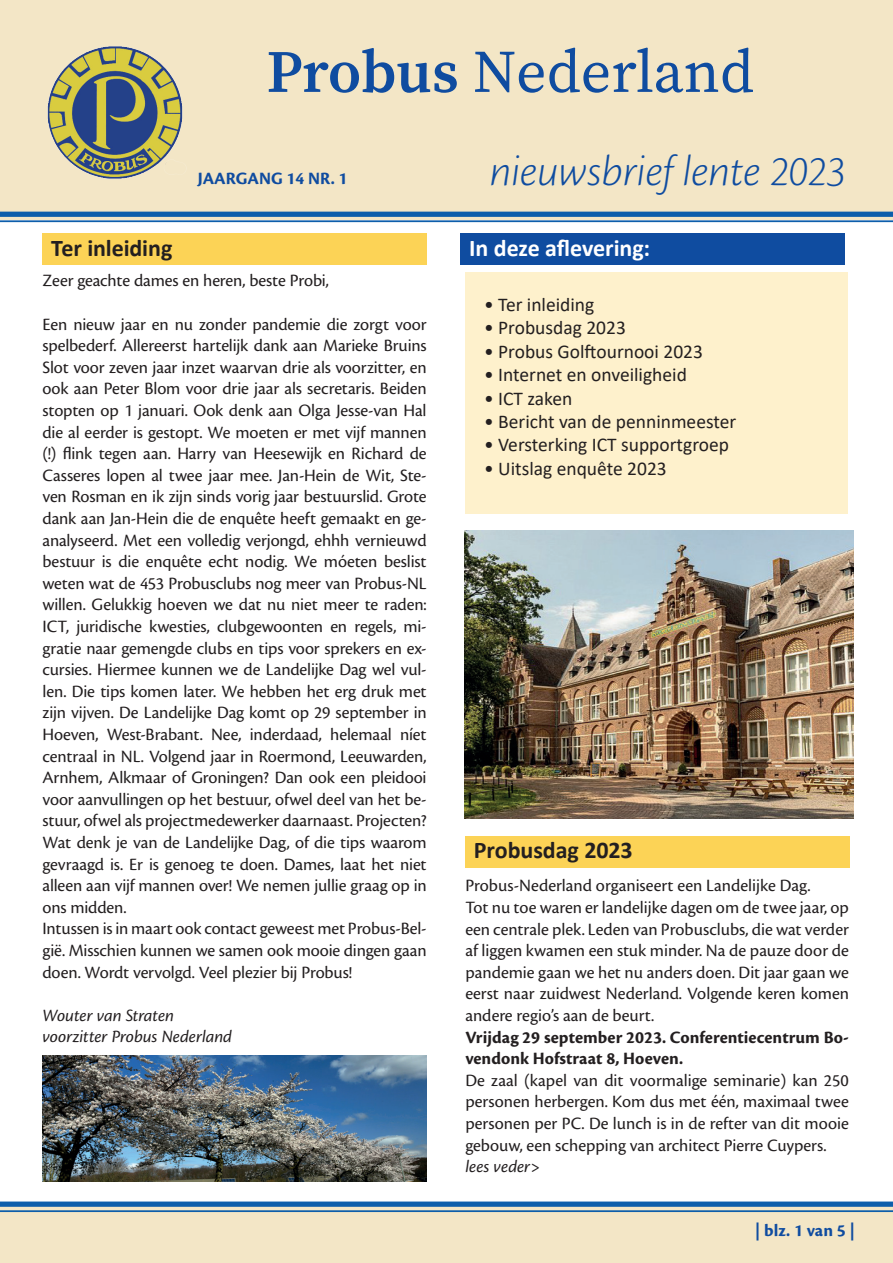
<style>
.page{position:relative;width:893px;height:1263px;background:#fff}
.page>*{position:absolute;margin:0;border:0;box-sizing:border-box;transform-origin:0 0}
.t1{font:60px "Source Serif Variable";letter-spacing:-.005em;color:#0f4ca0}
.t2{font:italic 300 45px "Cronos Pro";color:#0f4ca0}
.t3{font:700 24px "Calibri";letter-spacing:-.005em;color:#231f20}
.t4{font:700 24px "Calibri";letter-spacing:-.005em;color:#fff}
.t5{font:19.5px "Calibri";color:#231f20}
.t6{font:18px/21.6px "Cronos Pro";letter-spacing:-.01em;color:#231f20}
.t7{font:700 18px/21.6px "Cronos Pro";color:#231f20}
.t8{font:italic 18px/21.6px "Cronos Pro";letter-spacing:-.005em;color:#231f20}
.t9{font:700 18px "Cronos Pro";letter-spacing:.005em;color:#0f4ca0}
</style>
<div class="page">
<div style="left:465px;top:272px;width:383px;height:241px;background:#fef1cc"></div>
<div style="left:0;top:1207px;width:893px;height:56px;background:#f3e6c6"></div>
<div style="left:0;top:0;width:893px;height:220px;background:#f3e6c6"></div>
<img style="left:47px;top:46px;width:136px;height:133px">
<div style="left:0;top:212px;width:893px;height:5px;background:#0d5eab"></div>
<hr style="left:0;top:220px;width:893px;height:2px;background:#0d5eab">
<div style="left:0;top:1201px;width:893px;height:6px;background:#0d5eab"></div>
<hr style="left:0;top:1210px;width:893px;height:2px;background:#0d5eab">
<div style="left:43px;top:233px;width:384px;height:32px;background:#fcd356"></div>
<div style="left:461px;top:233px;width:384px;height:32px;background:#0f4ca0"></div>
<div style="left:465px;top:836px;width:384px;height:31px;background:#fcd356"></div>
<img style="left:43px;top:1056px;width:384px;height:125px">
<img style="left:465px;top:530px;width:388px;height:289px">
<h1 class="t1" style="left:266px;top:32px;width:489px">Probus Nederland</h1>
<p class="t9" style="left:198px;top:168px;width:151px">JAARGANG 14 NR. 1</p>
<h3 class="t3" style="left:51px;top:231px;width:123px">Ter inleiding</h3>
<p class="t6" style="left:43px;top:270px;width:288px">Zeer geachte dames en heren, beste Probi,</p>
<p class="t6" style="left:43px;top:313px;width:386px">Een nieuw jaar en nu zonder pandemie die zorgt voor spelbederf. Allereerst hartelijk dank aan Marieke Bruins Slot voor zeven jaar inzet waarvan drie als voorzitter, en ook aan Peter Blom voor drie jaar als secretaris. Beiden stopten op 1 januari. Ook denk aan Olga Jesse-van Hal die al eerder is gestopt. We moeten er met vijf mannen (!) flink tegen aan. Harry van Heesewijk en Richard de Casseres lopen al twee jaar mee. Jan-Hein de Wit, Ste&shy;ven Rosman en ik zijn sinds vorig jaar bestuurslid. Grote dank aan Jan-Hein die de enquête heeft gemaakt en ge&shy;analyseerd. Met een volledig verjongd, ehhh vernieuwd bestuur is die enquête echt nodig. We móeten beslist weten wat de 453 Probusclubs nog meer van Probus-NL willen. Gelukkig hoeven we dat nu niet meer te raden:<br>ICT, juridische kwesties, clubgewoonten en regels, mi&shy;gratie naar gemengde clubs en tips voor sprekers en ex&shy;cursies. Hiermee kunnen we de Landelijke Dag wel vul&shy;len. Die tips komen later. We hebben het erg druk met zijn vijven. De Landelijke Dag komt op 29 september in Hoeven, West-Brabant. Nee, inderdaad, helemaal níet centraal in NL. Volgend jaar in Roermond, Leeuwarden, Arnhem, Alkmaar of Groningen? Dan ook een pleidooi voor aanvullingen op het bestuur, ofwel deel van het be&shy;stuur, ofwel als projectmedewerker daarnaast. Projecten?<br>Wat denk je van de Landelijke Dag, of die tips waarom gevraagd is. Er is genoeg te doen. Dames, laat het niet alleen aan vijf mannen over! We nemen jullie graag op in ons midden.<br>Intussen is in maart ook contact geweest met Probus-Bel&shy;gië. Misschien kunnen we samen ook mooie dingen gaan doen. Wordt vervolgd. Veel plezier bij Probus!</p>
<p class="t8" style="left:43px;top:1005px;width:191px">Wouter van Straten voorzitter Probus Nederland</p>
<h2 class="t2" style="left:490px;top:146px;width:358px">nieuwsbrief lente 2023</h2>
<h3 class="t4" style="left:469px;top:231px;width:182px">In deze aflevering:</h3>
<p class="t5" style="left:484px;top:291px;width:112px">• Ter inleiding</p>
<p class="t5" style="left:484px;top:314px;width:143px">• Probusdag 2023</p>
<p class="t5" style="left:484px;top:338px;width:220px">• Probus Golftournooi 2023</p>
<p class="t5" style="left:484px;top:361px;width:204px">• Internet en onveiligheid</p>
<p class="t5" style="left:484px;top:385px;width:90px">• ICT zaken</p>
<p class="t5" style="left:484px;top:408px;width:254px">• Bericht van de penninmeester</p>
<p class="t5" style="left:484px;top:431px;width:246px">• Versterking ICT supportgroep</p>
<p class="t5" style="left:484px;top:455px;width:184px">• Uitslag enquête 2023</p>
<h3 class="t3" style="left:474px;top:833px;width:160px">Probusdag 2023</h3>
<p class="t6" style="left:465px;top:875px;width:385px">Probus-Nederland organiseert een Landelijke Dag.<br>Tot nu toe waren er landelijke dagen om de twee jaar, op een centrale plek. Leden van Probusclubs, die wat verder af liggen kwamen een stuk minder. Na de pauze door de pandemie gaan we het nu anders doen. Dit jaar gaan we eerst naar zuidwest Nederland. Volgende keren komen andere regio’s aan de beurt.</p>
<p class="t7" style="left:465px;top:1026px;width:385px">Vrijdag 29 september 2023. Conferentiecentrum Bo&shy;vendonk Hofstraat 8, Hoeven.</p>
<p class="t6" style="left:465px;top:1069px;width:385px;text-align:justify">De zaal (kapel van dit voormalige seminarie) kan 250 personen herbergen. Kom dus met één, maximaal twee personen per PC. De lunch is in de refter van dit mooie gebouw, een schepping van architect Pierre Cuypers.</p>
<p class="t8" style="left:465px;top:1156px;width:77px">lees veder&gt;</p>
<p class="t9" style="left:755px;top:1219px;width:102px">| blz. 1 van 5 |</p>
</div>
